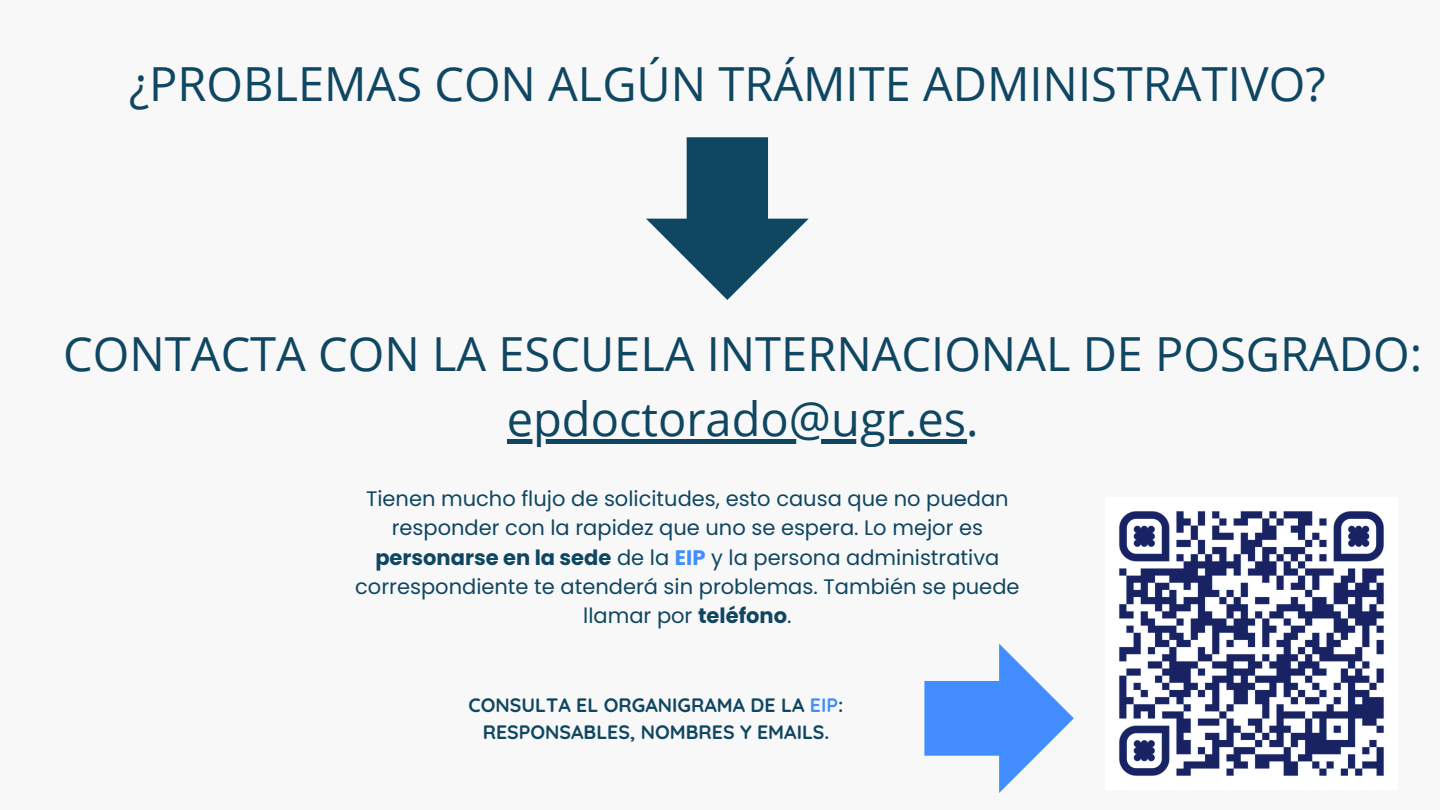
<style>
.page{position:relative;width:1440px;height:810px;background:#f8f8f8}
.page>*{position:absolute;margin:0;border:0;box-sizing:border-box;transform-origin:0 0}
.t1{font:47px "Open Sans";color:#0f4662}
.t2{font:21px/29.2px "Poppins";color:#0f4662;text-align:center}
.t3{font:700 19.5px/27px "Quicksand";color:#0f4662;text-align:center}
.s1{font-weight:700}
.s2{font-weight:700;color:#428dff}
.s3{color:#428dff}
</style>
<div class="page">
<svg style="left:646px;top:137px;width:163px;height:163px"></svg>
<img style="left:1119px;top:511px;width:265px;height:265px">
<svg style="left:924px;top:644px;width:150px;height:149px"></svg>
<svg style="left:507px;top:439px;width:459px;height:5px;background:#326179"></svg>
<h1 class="t1" style="left:129px;top:51px;width:1198px">¿PROBLEMAS CON ALGÚN TRÁMITE ADMINISTRATIVO?</h1>
<h2 class="t1" style="left:63px;top:321px;width:1361px">CONTACTA CON LA ESCUELA INTERNACIONAL DE POSGRADO:</h2>
<p class="t1" style="left:507px;top:386px;width:473px">epdoctorado@ugr.es.</p>
<p class="t2" style="left:355px;top:484px;width:666px">Tienen mucho flujo de solicitudes, esto causa que no puedan responder con la rapidez que uno se espera. Lo mejor es <span class="s1">personarse en la sede</span> de la <span class="s2">EIP</span> y la persona administrativa correspondiente te atenderá sin problemas. También se puede llamar por <span class="s1">teléfono</span>.</p>
<h3 class="t3" style="left:469px;top:691px;width:376px">CONSULTA EL ORGANIGRAMA DE LA <span class="s3">EIP</span>:<br>RESPONSABLES, NOMBRES Y EMAILS.</h3>
</div>
